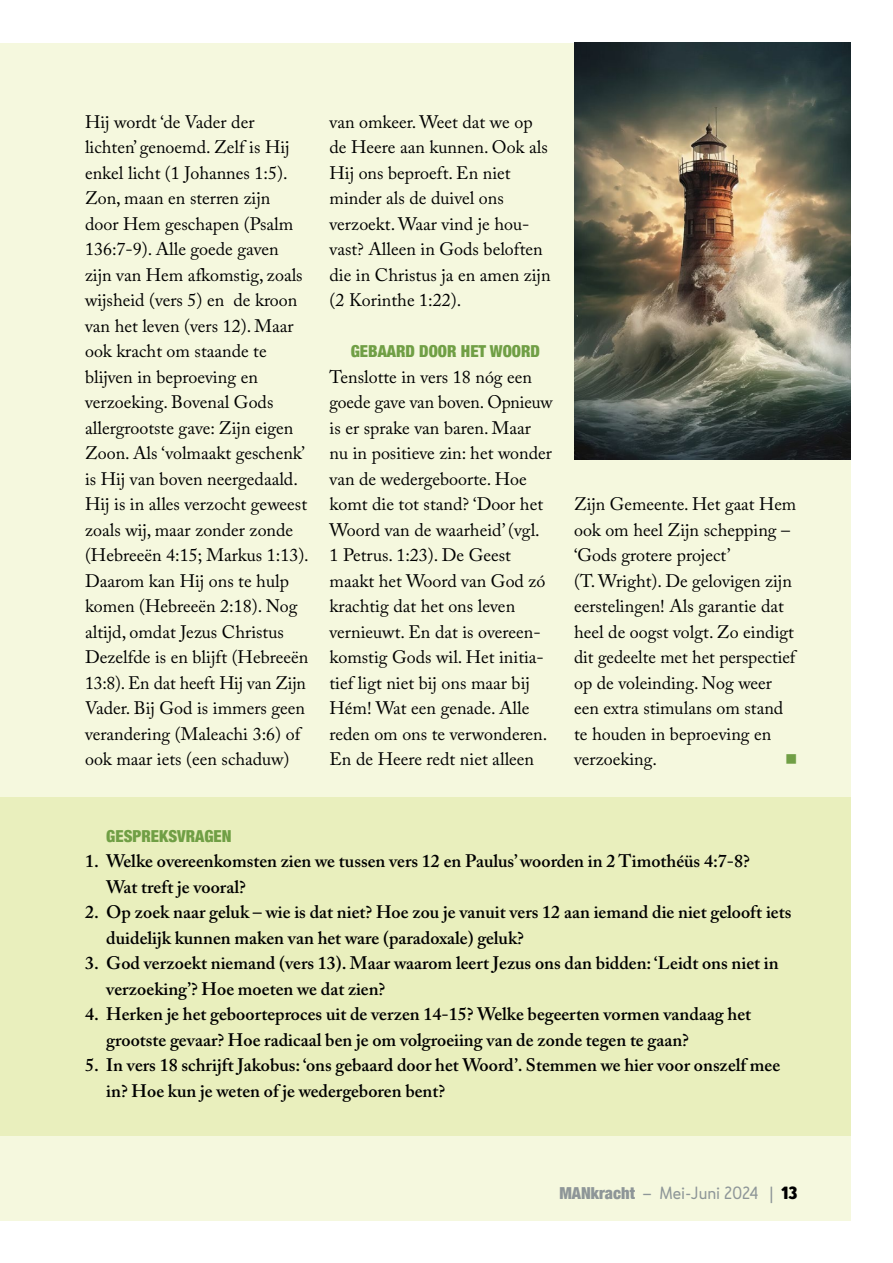
<style>
.page{position:relative;width:893px;height:1263px;background:#fff}
.page>*{position:absolute;margin:0;border:0;box-sizing:border-box;transform-origin:0 0}
.t1{font:18px/25.5px "Adobe Caslon Pro";color:#000}
.t2{font:600 18px/25.5px "Adobe Caslon Pro";color:#000}
.t3{font:900 condensed 16.5px "Helvetica Neue";color:#709f45}
.t4{font:16.5px "Merlo Neue";color:#8e9698}
.t5{font:900 condensed 16.5px "Helvetica Neue";color:#8e9698}
.t6{font:16.5px "Wingdings";color:#709f45}
.s1{font-family:"Helvetica Neue";font-weight:900;font-stretch:condensed}
.s2{font-weight:700;color:#000}
</style>
<div class="page">
<div style="left:0;top:43px;width:850px;height:1177px;background:#f5f8de"></div>
<div style="left:0;top:797px;width:850px;height:338px;background:#e9efbd"></div>
<img style="left:574px;top:43px;width:276px;height:416px">
<p class="t1" style="left:85px;top:109px;width:225px">Hij wordt ‘de Vader der lichten’ genoemd. Zelf is Hij enkel licht (1 Johannes 1:5).<br>Zon, maan en sterren zijn<br>door Hem geschapen (Psalm<br>136:7-9). Alle goede gaven zijn van Hem afkomstig, zoals wijsheid (vers 5) en de kroon van het leven (vers 12). Maar ook kracht om staande te blijven in beproeving en verzoeking. Bovenal Gods allergrootste gave: Zijn eigen<br>Zoon. Als ‘volmaakt geschenk’ is Hij van boven neergedaald.<br>Hij is in alles verzocht geweest zoals wij, maar zonder zonde (Hebreeën 4:15; Markus 1:13).<br>Daarom kan Hij ons te hulp komen (Hebreeën 2:18). Nog altijd, omdat Jezus Christus<br>Dezelfde is en blijft (Hebreeën<br>13:8). En dat heeft Hij van Zijn<br>Vader. Bij God is immers geen verandering (Maleachi 3:6) of ook maar iets (een schaduw)</p>
<p class="t1" style="left:330px;top:109px;width:223px">van omkeer. Weet dat we op de Heere aan kunnen. Ook als<br>Hij ons beproeft. En niet minder als de duivel ons verzoekt. Waar vind je hou&shy;vast? Alleen in Gods beloften die in Christus ja en amen zijn (2 Korinthe 1:22).</p>
<p class="t3" style="left:351px;top:341px;width:191px">GEBAARD DOOR HET WOORD</p>
<p class="t1" style="left:330px;top:364px;width:225px">Tenslotte in vers 18 nóg een goede gave van boven. Opnieuw is er sprake van baren. Maar nu in positieve zin: het wonder van de wedergeboorte. Hoe komt die tot stand? ‘Door het<br>Woord van de waarheid’ (vgl.<br>1 Petrus. 1:23). De Geest maakt het Woord van God zó krachtig dat het ons leven vernieuwt. En dat is overeen&shy;komstig Gods wil. Het initia&shy;tief ligt niet bij ons maar bij<br>Hém! Wat een genade. Alle reden om ons te verwonderen.<br>En de Heere redt niet alleen</p>
<p class="t1" style="left:574px;top:491px;width:224px">Zijn Gemeente. Het gaat Hem ook om heel Zijn schepping – ‘Gods grotere project’<br>(T. Wright). De gelovigen zijn eerstelingen! Als garantie dat heel de oogst volgt. Zo eindigt dit gedeelte met het perspectief op de voleinding. Nog weer een extra stimulans om stand te houden in beproeving en verzoeking.</p>
<p class="t6" style="left:785px;top:750px;width:14px">■</p>
<p class="t3" style="left:106px;top:826px;width:127px">GESPREKSVRAGEN</p>
<p class="t2" style="left:106px;top:848px;width:645px;text-indent:-21px">1. Welke overeenkomsten zien we tussen vers 12 en Paulus’ woorden in 2 Timothéüs 4:7-8?<br>Wat treft je vooral?</p>
<p class="t2" style="left:106px;top:899px;width:686px;text-indent:-21px">2. Op zoek naar geluk – wie is dat niet? Hoe zou je vanuit vers 12 aan iemand die niet gelooft iets duidelijk kunnen maken van het ware (paradoxale) geluk?</p>
<p class="t2" style="left:106px;top:950px;width:674px;text-indent:-21px">3. God verzoekt niemand (vers 13). Maar waarom leert Jezus ons dan bidden: ‘Leidt ons niet in verzoeking’? Hoe moeten we dat zien?</p>
<p class="t2" style="left:106px;top:1001px;width:646px;text-indent:-21px">4. Herken je het geboorteproces uit de verzen 14-15? Welke begeerten vormen vandaag het grootste gevaar? Hoe radicaal ben je om volgroeiing van de zonde tegen te gaan?</p>
<p class="t2" style="left:106px;top:1052px;width:675px;text-indent:-21px">5. In vers 18 schrijft Jakobus: ‘ons gebaard door het Woord’. Stemmen we hier voor onszelf mee in? Hoe kun je weten of je wedergeboren bent?</p>
<p class="t5" style="left:559px;top:1183px;width:12px">MAN</p>
<p class="t4" style="left:591px;top:1182px;width:208px"><span class="s1">KRACHT</span> – Mei-Juni 2024 | <span class="s2">13</span></p>
</div>
